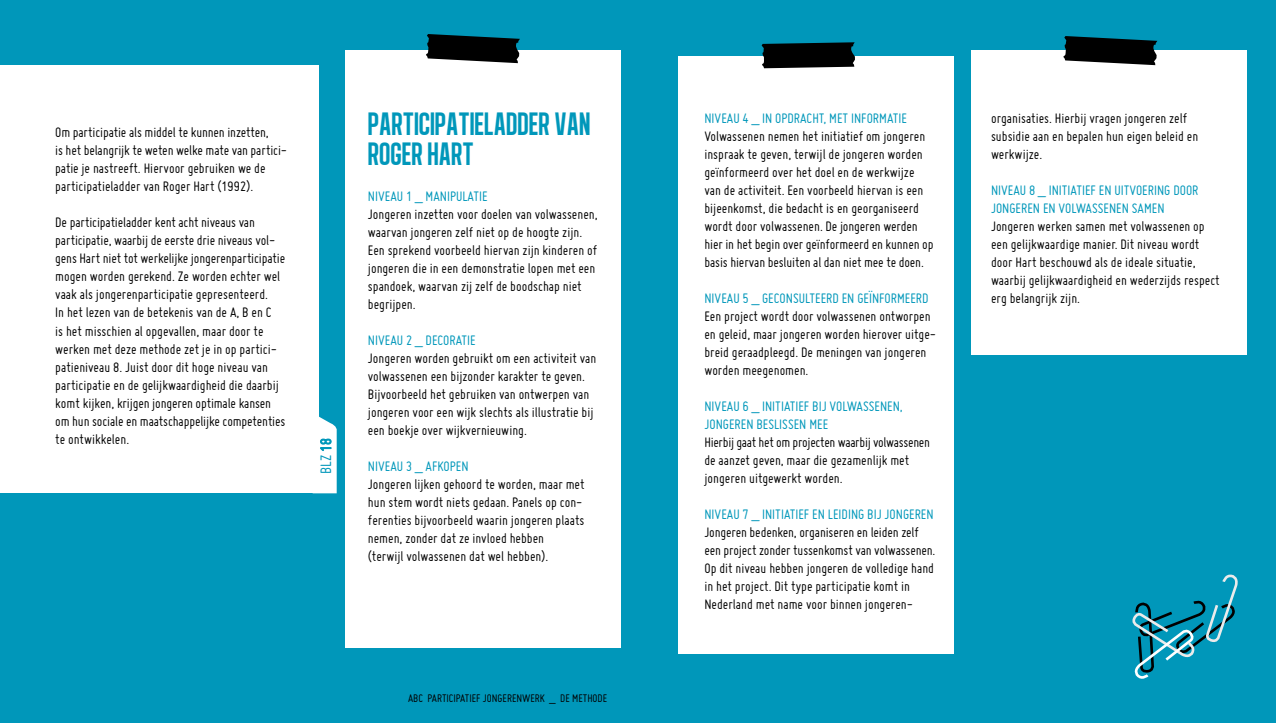
<style>
.page{position:relative;width:1276px;height:723px;background:#0097ba}
.page>*{position:absolute;margin:0;border:0;box-sizing:border-box;transform-origin:0 0}
.t1{font:33px/30px "Algre Sans NC";color:#0097ba}
.t2{font:16.5px "Miso";color:#0097ba}
.t3{font:15px/18px "Miso";color:#000}
.t4{font:15px/18px "Miso";color:#0097ba}
.t5{font:12px "Miso";color:#000}
</style>
<div class="page">
<div style="left:678px;top:56px;width:276px;height:598px;background:#fff"></div>
<div style="left:0;top:65px;width:319px;height:428px;background:#fff"></div>
<div style="left:971px;top:51px;width:275px;height:304px;background:#fff"></div>
<div style="left:345px;top:50px;width:276px;height:598px;background:#fff"></div>
<svg style="left:426px;top:34px;width:94px;height:29px"></svg>
<svg style="left:1063px;top:36px;width:94px;height:29px"></svg>
<svg style="left:761px;top:42px;width:94px;height:26px;background:#091315"></svg>
<svg style="left:319px;top:416px;width:18px;height:77px"></svg>
<svg style="left:1132px;top:574px;width:106px;height:105px"></svg>
<p class="t3" style="left:55px;top:123px;width:233px">Om participatie als middel te kunnen inzetten,<br>is het belangrijk te weten welke mate van partici&shy;patie je nastreeft. Hiervoor gebruiken we de participatieladder van Roger Hart (1992).</p>
<p class="t3" style="left:55px;top:213px;width:232px">De participatieladder kent acht niveaus van participatie, waarbij de eerste drie niveaus vol&shy;gens Hart niet tot werkelijke jongerenparticipatie mogen worden gerekend. Ze worden echter wel vaak als jongerenparticipatie gepresenteerd.<br>In het lezen van de betekenis van de A, B en C<br>is het misschien al opgevallen, maar door te werken met deze methode zet je in op partici&shy;patieniveau 8. Juist door dit hoge niveau van participatie en de gelijkwaardigheid die daarbij komt kijken, krijgen jongeren optimale kansen om hun sociale en maatschappelijke competenties te ontwikkelen.</p>
<p class="t2" style="left:317px;top:474px;width:38px;rotate:-90deg">BLZ 18</p>
<h1 class="t1" style="left:368px;top:109px;width:224px">PARTICIPATIELADDER VAN<br>ROGER HART</h1>
<p class="t4" style="left:368px;top:187px;width:121px">NIVEAU 1 _ MANIPULATIE</p>
<p class="t3" style="left:368px;top:205px;width:231px">Jongeren inzetten voor doelen van volwassenen, waarvan jongeren zelf niet op de hoogte zijn.<br>Een sprekend voorbeeld hiervan zijn kinderen of jongeren die in een demonstratie lopen met een spandoek, waarvan zij zelf de boodschap niet begrijpen.</p>
<p class="t4" style="left:368px;top:331px;width:109px">NIVEAU 2 _ DECORATIE</p>
<p class="t3" style="left:368px;top:349px;width:230px">Jongeren worden gebruikt om een activiteit van volwassenen een bijzonder karakter te geven.<br>Bijvoorbeeld het gebruiken van ontwerpen van jongeren voor een wijk slechts als illustratie bij een boekje over wijkvernieuwing.</p>
<p class="t4" style="left:368px;top:457px;width:102px">NIVEAU 3 _ AFKOPEN</p>
<p class="t3" style="left:368px;top:475px;width:218px">Jongeren lijken gehoord te worden, maar met hun stem wordt niets gedaan. Panels op con&shy;ferenties bijvoorbeeld waarin jongeren plaats nemen, zonder dat ze invloed hebben<br>(terwijl volwassenen dat wel hebben).</p>
<p class="t5" style="left:408px;top:692px;width:201px">ABC PARTICIPATIEF JONGERENWERK _ DE METHODE</p>
<p class="t4" style="left:704px;top:109px;width:204px">NIVEAU 4 _ IN OPDRACHT, MET INFORMATIE</p>
<p class="t3" style="left:704px;top:127px;width:231px">Volwassenen nemen het initiatief om jongeren inspraak te geven, terwijl de jongeren worden geïnformeerd over het doel en de werkwijze van de activiteit. Een voorbeeld hiervan is een bijeenkomst, die bedacht is en georganiseerd wordt door volwassenen. De jongeren werden hier in het begin over geïnformeerd en kunnen op basis hiervan besluiten al dan niet mee te doen.</p>
<p class="t4" style="left:704px;top:289px;width:226px">NIVEAU 5 _ GECONSULTEERD EN GEÏNFORMEERD</p>
<p class="t3" style="left:704px;top:307px;width:233px">Een project wordt door volwassenen ontworpen en geleid, maar jongeren worden hierover uitge&shy;breid geraadpleegd. De meningen van jongeren worden meegenomen.</p>
<p class="t4" style="left:704px;top:397px;width:200px">NIVEAU 6 _ INITIATIEF BIJ VOLWASSENEN,<br>JONGEREN BESLISSEN MEE</p>
<p class="t3" style="left:704px;top:433px;width:227px">Hierbij gaat het om projecten waarbij volwassenen de aanzet geven, maar die gezamenlijk met jongeren uitgewerkt worden.</p>
<p class="t4" style="left:704px;top:505px;width:231px">NIVEAU 7 _ INITIATIEF EN LEIDING BIJ JONGEREN</p>
<p class="t3" style="left:704px;top:523px;width:232px">Jongeren bedenken, organiseren en leiden zelf een project zonder tussenkomst van volwassenen.<br>Op dit niveau hebben jongeren de volledige hand in het project. Dit type participatie komt in Nederland met name voor binnen jongeren-</p>
<p class="t3" style="left:991px;top:109px;width:209px">organisaties. Hierbij vragen jongeren zelf subsidie aan en bepalen hun eigen beleid en werkwijze.</p>
<p class="t4" style="left:991px;top:181px;width:209px">NIVEAU 8 _ INITIATIEF EN UITVOERING DOOR<br>JONGEREN EN VOLWASSENEN SAMEN</p>
<p class="t3" style="left:991px;top:217px;width:230px">Jongeren werken samen met volwassenen op een gelijkwaardige manier. Dit niveau wordt door Hart beschouwd als de ideale situatie, waarbij gelijkwaardigheid en wederzijds respect erg belangrijk zijn.</p>
</div>
